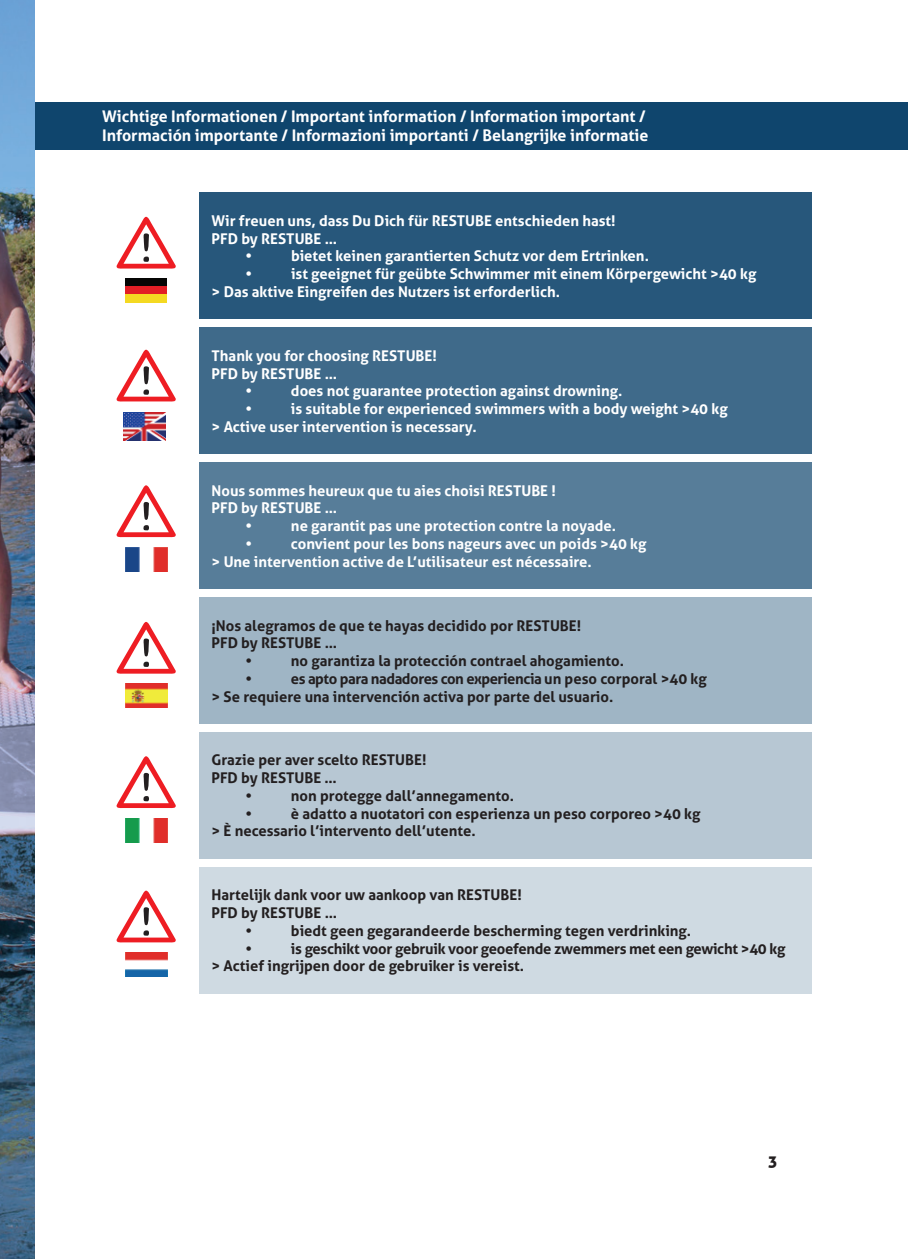
<style>
.page{position:relative;width:908px;height:1259px;background:#fff}
.page>*{position:absolute;margin:0;border:0;box-sizing:border-box;transform-origin:0 0}
.t1{font:700 16px/19.2px "Aller";color:#fff}
.t2{font:16px "Aller Display";color:#231f20}
.t3{font:700 14.8px/17.6px "Aller";color:#fff}
.t4{font:700 14.8px/17.6px "Aller";color:#231f20}
.t5{font:700 14.8px/17.6px "Aller";letter-spacing:-.02em;color:#231f20}
</style>
<div class="page">
<div style="left:34px;top:102px;width:873px;height:48px;background:#0f456d"></div>
<div style="left:199px;top:192px;width:612px;height:127px;background:#27577b"></div>
<div style="left:199px;top:327px;width:612px;height:127px;background:#3f6a8a"></div>
<div style="left:199px;top:462px;width:612px;height:127px;background:#577d99"></div>
<div style="left:199px;top:597px;width:612px;height:127px;background:#9fb5c5"></div>
<div style="left:199px;top:732px;width:612px;height:127px;background:#b7c7d3"></div>
<div style="left:199px;top:867px;width:612px;height:127px;background:#cfdae2"></div>
<svg style="left:116px;top:217px;width:60px;height:52px"></svg>
<div style="left:125px;top:278px;width:42px;height:8px;background:#050504"></div>
<div style="left:125px;top:286px;width:42px;height:8px;background:#e21e25"></div>
<div style="left:125px;top:294px;width:42px;height:9px;background:#f4d922"></div>
<svg style="left:116px;top:350px;width:60px;height:52px"></svg>
<img style="left:123px;top:412px;width:42px;height:29px">
<svg style="left:116px;top:485px;width:60px;height:52px"></svg>
<svg style="left:116px;top:622px;width:60px;height:52px"></svg>
<svg style="left:116px;top:890px;width:60px;height:52px"></svg>
<svg style="left:116px;top:756px;width:60px;height:52px"></svg>
<img style="left:125px;top:547px;width:42px;height:24px">
<img style="left:0;top:0;width:34px;height:1258px">
<img style="left:125px;top:818px;width:42px;height:24px">
<img style="left:125px;top:684px;width:42px;height:24px">
<img style="left:125px;top:952px;width:42px;height:24px">
<p class="t1" style="left:102px;top:107px;width:547px">Wichtige Informationen / Important information / Information important /<br>Información importante / Informazioni importanti / Belangrijke informatie</p>
<p class="t3" style="left:211px;top:212px;width:405px">Wir freuen uns, dass Du Dich für RESTUBE entschieden hast!</p>
<p class="t3" style="left:211px;top:229px;width:127px">PFD by RESTUBE …</p>
<p class="t3" style="left:245px;top:247px;width:8px">•</p>
<p class="t3" style="left:291px;top:247px;width:359px">bietet keinen garantierten Schutz vor dem Ertrinken.</p>
<p class="t3" style="left:245px;top:265px;width:8px">•</p>
<p class="t3" style="left:211px;top:265px;width:546px;text-indent:79px">ist geeignet für geübte Schwimmer mit einem Körpergewicht &gt;40 kg &gt; Das aktive Eingreifen des Nutzers ist erforderlich.</p>
<p class="t3" style="left:211px;top:346px;width:227px">Thank you for choosing RESTUBE!</p>
<p class="t3" style="left:211px;top:364px;width:127px">PFD by RESTUBE …</p>
<p class="t3" style="left:245px;top:382px;width:8px">•</p>
<p class="t3" style="left:291px;top:382px;width:332px">does not guarantee protection against drowning.</p>
<p class="t3" style="left:245px;top:400px;width:8px">•</p>
<p class="t3" style="left:211px;top:400px;width:517px;text-indent:79px">is suitable for experienced swimmers with a body weight &gt;40 kg &gt; Active user intervention is necessary.</p>
<p class="t3" style="left:211px;top:481px;width:345px">Nous sommes heureux que tu aies choisi RESTUBE !</p>
<p class="t3" style="left:211px;top:499px;width:127px">PFD by RESTUBE …</p>
<p class="t3" style="left:245px;top:517px;width:8px">•</p>
<p class="t3" style="left:291px;top:517px;width:326px">ne garantit pas une protection contre la noyade.</p>
<p class="t3" style="left:245px;top:535px;width:8px">•</p>
<p class="t3" style="left:211px;top:535px;width:436px;text-indent:79px">convient pour les bons nageurs avec un poids &gt;40 kg &gt; Une intervention active de L’utilisateur est nécessaire.</p>
<p class="t4" style="left:211px;top:616px;width:371px">¡Nos alegramos de que te hayas decidido por RESTUBE!</p>
<p class="t4" style="left:211px;top:634px;width:127px">PFD by RESTUBE …</p>
<p class="t4" style="left:245px;top:652px;width:8px">•</p>
<p class="t4" style="left:291px;top:652px;width:334px">no garantiza la protección contrael ahogamiento.</p>
<p class="t4" style="left:245px;top:669px;width:8px">•</p>
<p class="t4" style="left:211px;top:669px;width:496px;text-indent:79px">es apto para nadadores con experiencia un peso corporal &gt;40 kg &gt; Se requiere una intervención activa por parte del usuario.</p>
<p class="t4" style="left:211px;top:751px;width:216px">Grazie per aver scelto RESTUBE!</p>
<p class="t4" style="left:211px;top:769px;width:127px">PFD by RESTUBE …</p>
<p class="t4" style="left:245px;top:787px;width:8px">•</p>
<p class="t4" style="left:291px;top:787px;width:225px">non protegge dall’annegamento.</p>
<p class="t4" style="left:245px;top:804px;width:8px">•</p>
<p class="t4" style="left:211px;top:804px;width:490px;text-indent:79px">è adatto a nuotatori con esperienza un peso corporeo &gt;40 kg &gt; È necessario l’intervento dell’utente.</p>
<p class="t4" style="left:211px;top:886px;width:312px">Hartelijk dank voor uw aankoop van RESTUBE!</p>
<p class="t4" style="left:211px;top:904px;width:127px">PFD by RESTUBE …</p>
<p class="t4" style="left:245px;top:921px;width:8px">•</p>
<p class="t4" style="left:291px;top:921px;width:401px">biedt geen gegarandeerde bescherming tegen verdrinking.</p>
<p class="t4" style="left:245px;top:939px;width:8px">•</p>
<p class="t5" style="left:211px;top:939px;width:575px;text-indent:79px">is geschikt voor gebruik voor geoefende zwemmers met een gewicht &gt;40 kg &gt; Actief ingrijpen door de gebruiker is vereist.</p>
<p class="t2" style="left:768px;top:1151px;width:10px">3</p>
</div>
